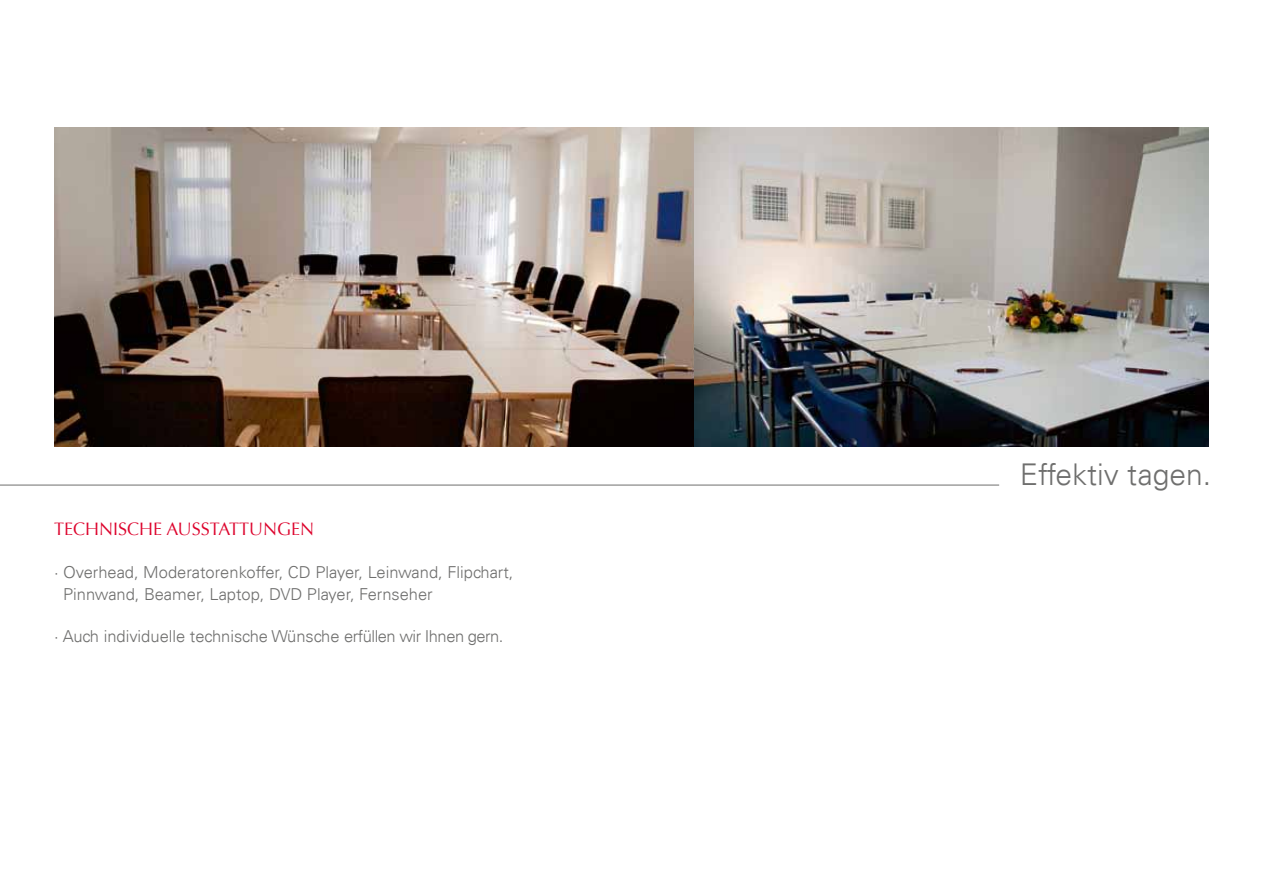
<style>
.page{position:relative;width:1263px;height:893px;background:#fff}
.page>*{position:absolute;margin:0;border:0;box-sizing:border-box;transform-origin:0 0}
.t1{font:300 30px "Univers LT";color:#6f6f6e}
.t2{font:18px "Optima";color:#dd042d}
.t3{font:300 16.5px/22.5px "Univers LT";color:#6f6f6e}
</style>
<div class="page">
<img style="left:54px;top:128px;width:640px;height:318px">
<img style="left:694px;top:128px;width:515px;height:318px">
<hr style="left:0;top:485px;width:999px;height:1px;background:#6f6f6e">
<p class="t2" style="left:54px;top:519px;width:262px">TECHNISCHE AUSSTATTUNGEN</p>
<p class="t3" style="left:63px;top:560px;width:452px;text-indent:-9px">· Overhead, Moderatorenkoffer, CD Player, Leinwand, Flipchart,<br>Pinnwand, Beamer, Laptop, DVD Player, Fernseher</p>
<p class="t3" style="left:54px;top:625px;width:451px">· Auch individuelle technische Wünsche erfüllen wir Ihnen gern.</p>
<h1 class="t1" style="left:1020px;top:456px;width:193px">Effektiv tagen.</h1>
</div>
